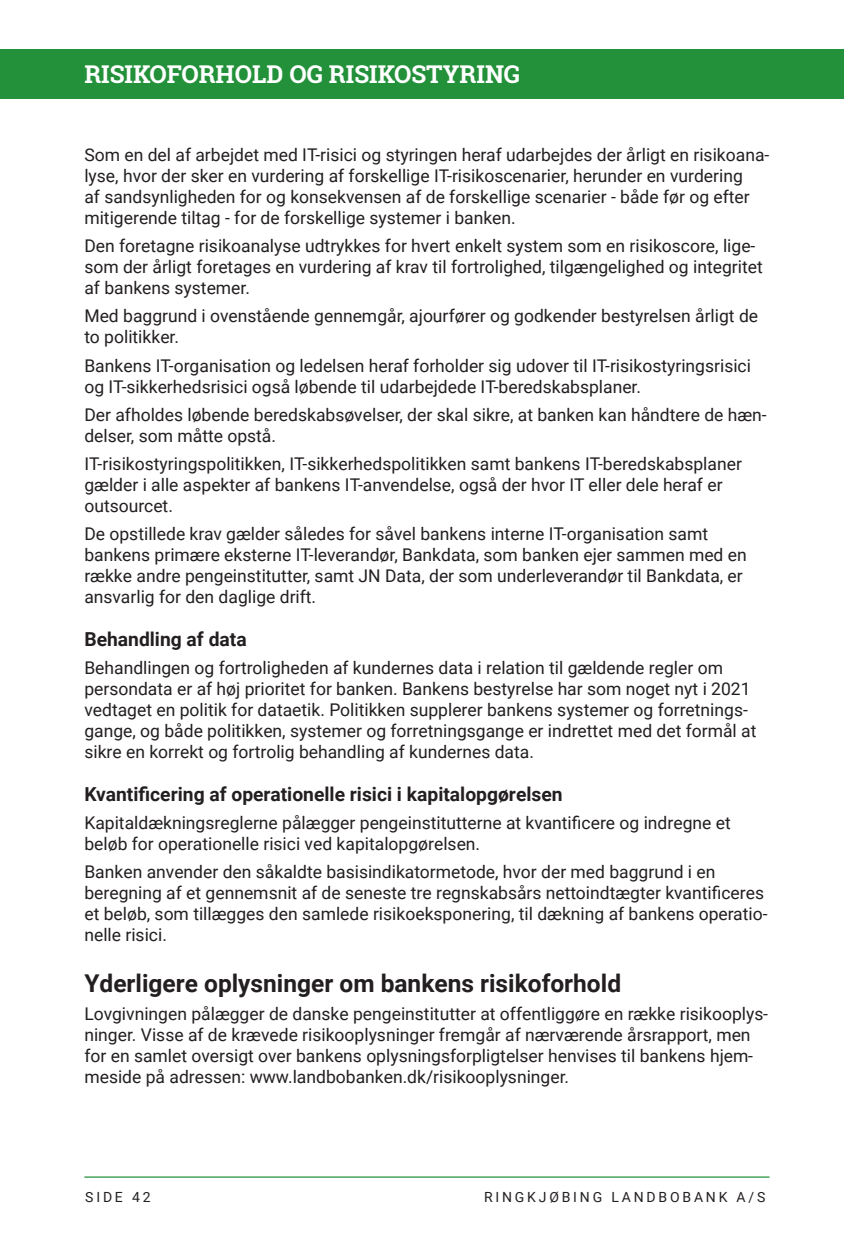
<style>
.page{position:relative;width:844px;height:1241px;background:#fff}
.page>*{position:absolute;margin:0;border:0;box-sizing:border-box;transform-origin:0 0}
.Overskrift{font:700 24.5px "Roboto";color:#231f20}
.Overskrift_i_Bjælke{font:700 24.5px "Roboto Slab";color:#fff}
.Mellemoverskrift{font:700 19.25px "Roboto";color:#231f20}
.Ledelsesberetning{font:17.5px/21px "Roboto";color:#231f20}
.Børdtekst{font:17.5px/21px "Roboto";color:#231f20}
.t1{font:14px "Roboto";letter-spacing:.2em;color:#231f20}
</style>
<div class="page">
<hr style="left:84px;top:1176px;width:685px;height:1px;background:#23913a">
<div style="left:0;top:50px;width:843px;height:49px;background:#23913a"></div>
<hr style="left:843px;top:50px;width:1px;height:49px;background:#23913a">
<p class="Overskrift_i_Bjælke" style="left:84px;top:57px;width:437px">RISIKOFORHOLD OG RISIKOSTYRING</p>
<p class="Ledelsesberetning" style="left:84px;top:144px;width:686px">Som en del af arbejdet med IT-risici og styringen heraf udarbejdes der årligt en risikoana&shy;lyse, hvor der sker en vurdering af forskellige IT-risikoscenarier, herunder en vurdering<br>af sandsynligheden for og konsekvensen af de forskellige scenarier - både før og efter mitigerende tiltag - for de forskellige systemer i banken.</p>
<p class="Ledelsesberetning" style="left:84px;top:235px;width:679px">Den foretagne risikoanalyse udtrykkes for hvert enkelt system som en risikoscore, lige&shy;som der årligt foretages en vurdering af krav til fortrolighed, tilgængelighed og integritet af bankens systemer.</p>
<p class="Ledelsesberetning" style="left:84px;top:305px;width:675px">Med baggrund i ovenstående gennemgår, ajourfører og godkender bestyrelsen årligt de to politikker.</p>
<p class="Ledelsesberetning" style="left:84px;top:354px;width:668px">Bankens IT-organisation og ledelsen heraf forholder sig udover til IT-risikostyringsrisici og IT-sikkerhedsrisici også løbende til udarbejdede IT-beredskabsplaner.</p>
<p class="Ledelsesberetning" style="left:84px;top:403px;width:683px">Der afholdes løbende beredskabsøvelser, der skal sikre, at banken kan håndtere de hæn&shy;delser, som måtte opstå.</p>
<p class="Ledelsesberetning" style="left:84px;top:452px;width:659px">IT-risikostyringspolitikken, IT-sikkerhedspolitikken samt bankens IT-beredskabsplaner gælder i alle aspekter af bankens IT-anvendelse, også der hvor IT eller dele heraf er outsourcet.</p>
<p class="Ledelsesberetning" style="left:84px;top:522px;width:663px">De opstillede krav gælder således for såvel bankens interne IT-organisation samt bankens primære eksterne IT-leverandør, Bankdata, som banken ejer sammen med en række andre pengeinstitutter, samt JN Data, der som underleverandør til Bankdata, er ansvarlig for den daglige drift.</p>
<p class="Mellemoverskrift" style="left:84px;top:625px;width:164px">Behandling af data</p>
<p class="Børdtekst" style="left:84px;top:656px;width:673px">Behandlingen og fortroligheden af kundernes data i relation til gældende regler om persondata er af høj prioritet for banken. Bankens bestyrelse har som noget nyt i 2021 vedtaget en politik for dataetik. Politikken supplerer bankens systemer og forretnings&shy;gange, og både politikken, systemer og forretningsgange er indrettet med det formål at sikre en korrekt og fortrolig behandling af kundernes data.</p>
<p class="Mellemoverskrift" style="left:84px;top:780px;width:479px">Kvantificering af operationelle risici i kapitalopgørelsen</p>
<p class="Børdtekst" style="left:84px;top:811px;width:647px">Kapitaldækningsreglerne pålægger pengeinstitutterne at kvantificere og indregne et beløb for operationelle risici ved kapitalopgørelsen.</p>
<p class="Børdtekst" style="left:84px;top:860px;width:684px">Banken anvender den såkaldte basisindikatormetode, hvor der med baggrund i en beregning af et gennemsnit af de seneste tre regnskabsårs nettoindtægter kvantificeres et beløb, som tillægges den samlede risikoeksponering, til dækning af bankens operatio&shy;nelle risici.</p>
<p class="Overskrift" style="left:84px;top:965px;width:538px">Yderligere oplysninger om bankens risikoforhold</p>
<p class="Ledelsesberetning" style="left:84px;top:1002px;width:685px">Lovgivningen pålægger de danske pengeinstitutter at offentliggøre en række risikooplys&shy;ninger. Visse af de krævede risikooplysninger fremgår af nærværende årsrapport, men for en samlet oversigt over bankens oplysningsforpligtelser henvises til bankens hjem&shy;meside på adressen: www.landbobanken.dk/risikooplysninger.</p>
<p class="t1" style="left:85px;top:1186px;width:67px">SIDE 42</p>
<p class="t1" style="left:484px;top:1186px;width:283px">RINGKJØBING LANDBOBANK A/S</p>
</div>
